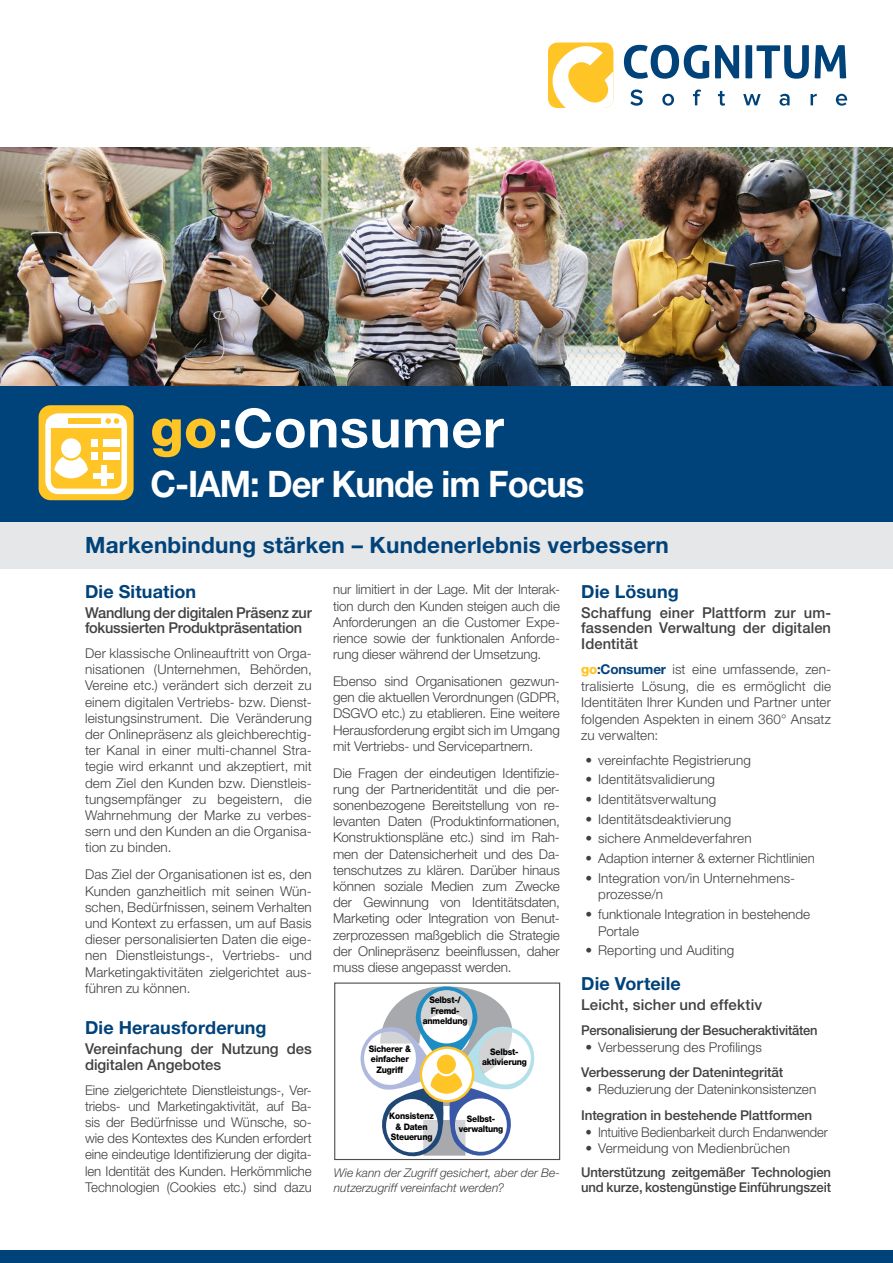
<style>
.page{position:relative;width:893px;height:1263px;background:#fff}
.page>*{position:absolute;margin:0;border:0;box-sizing:border-box;transform-origin:0 0}
.Title_24pt_heavy{font:700 54px "Helvetica Neue LT Pro";letter-spacing:.01em;color:#fff}
.Title_24pt_heavy-2{font:700 36.6px "Helvetica Neue LT Pro";letter-spacing:-.03em;color:#fff;scale:.94 1}
.t1{font:700 22.5px "Helvetica Neue LT Pro";letter-spacing:.01em;color:#00427a}
.sub-SubHead_12pt_bol{font:700 18px "Helvetica Neue LT Pro";letter-spacing:.01em;color:#00427a}
.Body_9pt_light{font:700 18px "Helvetica Neue LT Pro";letter-spacing:.005em;color:#00427a}
.sub-Intro_10pt_mediu{font:500 15px/15.8px "Helvetica Neue LT Pro";color:#414042;text-align:justify}
.sub-Intro_10pt_mediu-2{font:500 15px/15.8px "Helvetica Neue LT Pro";letter-spacing:-.02em;color:#414042}
.Body_9pt_light-2{font:300 13.5px/16.2px "Helvetica Neue LT Pro";color:#414042;text-align:justify}
.Body_9pt_light-3{font:500 13.5px/15px "Helvetica Neue LT Pro";letter-spacing:-.01em;color:#414042}
.Body_9pt_light-4{font:300 13.5px "Helvetica Neue LT Pro";color:#414042;scale:.95 1}
.Body_9pt_light-5{font:500 13.5px "Helvetica Neue LT Pro";letter-spacing:-.01em;color:#414042;scale:.96 1}
.Body_9pt_light-6{font:italic 300 12px/15px "Helvetica Neue LT Pro";letter-spacing:.005em;color:#414042}
.t2{font:800 9px/10.5px "Helvetica Neue LT Pro";letter-spacing:-.02em;color:#000;scale:.92 1}
.s1{font-weight:800;color:#ffc425}
.s2{font-weight:700;color:#00427a}
</style>
<div class="page">
<img style="left:0;top:147px;width:893px;height:240px">
<div style="left:0;top:1250px;width:893px;height:13px;background:#00427a"></div>
<div style="left:0;top:387px;width:893px;height:135px;background:#00427a"></div>
<svg style="left:624px;top:45px;width:222px;height:34px"></svg>
<svg style="left:630px;top:89px;width:217px;height:17px"></svg>
<svg style="left:548px;top:43px;width:65px;height:65px"></svg>
<svg style="left:360px;top:986px;width:175px;height:171px"></svg>
<div style="left:334px;top:982px;width:226px;height:178px;border:1px solid #4d4d4f"></div>
<div style="left:0;top:522px;width:893px;height:47px;background:#e6e7e8"></div>
<div style="left:39px;top:405px;width:95px;height:95px;background:#ffc425;border-radius:12px"></div>
<div style="left:45px;top:413px;width:82px;height:81px;border:6px solid #fff;border-radius:10px"></div>
<svg style="left:46px;top:416px;width:80px;height:12px"></svg>
<div style="left:92px;top:452px;width:6px;height:7px;background:#fff"></div>
<div style="left:92px;top:439px;width:6px;height:7px;background:#fff"></div>
<div style="left:94px;top:473px;width:20px;height:5px;background:#fff"></div>
<div style="left:101px;top:466px;width:6px;height:20px;background:#fff"></div>
<svg style="left:54px;top:438px;width:34px;height:40px"></svg>
<div style="left:103px;top:452px;width:16px;height:7px;background:#fff"></div>
<div style="left:103px;top:439px;width:16px;height:7px;background:#fff"></div>
<p class="Title_24pt_heavy" style="left:151px;top:395px;width:355px"><span class="s1">go</span>:Consumer</p>
<p class="Title_24pt_heavy-2" style="left:151px;top:461px;width:463px">C-IAM: Der Kunde im Focus</p>
<p class="t1" style="left:85px;top:531px;width:585px">Markenbindung stärken – Kundenerlebnis verbessern</p>
<p class="sub-SubHead_12pt_bol" style="left:85px;top:580px;width:113px">Die Situation</p>
<p class="sub-Intro_10pt_mediu-2" style="left:85px;top:604px;width:228px">Wandlung der digitalen Präsenz zur fokussierten Produktpräsentation</p>
<p class="Body_9pt_light-2" style="left:85px;top:645px;width:228px">Der klassische Onlineauftritt von Orga&shy;nisationen (Unternehmen, Behörden, Vereine etc.) verändert sich derzeit zu einem digitalen Vertriebs- bzw. Dienst&shy;leistungsinstrument. Die Veränderung der Onlinepräsenz als gleichberechtig&shy;ter Kanal in einer multi-channel Stra&shy;tegie wird erkannt und akzeptiert, mit dem Ziel den Kunden bzw. Dienstleis&shy;tungsempfänger zu begeistern, die Wahrnehmung der Marke zu verbes&shy;sern und den Kunden an die Organisa&shy;tion zu binden.</p>
<p class="Body_9pt_light-2" style="left:85px;top:866px;width:228px">Das Ziel der Organisationen ist es, den Kunden ganzheitlich mit seinen Wün&shy;schen, Bedürfnissen, seinem Verhalten und Kontext zu erfassen, um auf Basis dieser personalisierten Daten die eige&shy;nen Dienstleistungs-, Vertriebs- und Marketingaktivitäten zielgerichtet aus&shy;führen zu können.</p>
<p class="sub-SubHead_12pt_bol" style="left:85px;top:1016px;width:183px">Die Herausforderung</p>
<p class="sub-Intro_10pt_mediu" style="left:85px;top:1041px;width:228px">Vereinfachung der Nutzung des digitalen Angebotes</p>
<p class="Body_9pt_light-2" style="left:85px;top:1081px;width:228px">Eine zielgerichtete Dienstleistungs-, Ver&shy;triebs- und Marketingaktivität, auf Ba&shy;sis der Bedürfnisse und Wünsche, so&shy;wie des Kontextes des Kunden erfordert eine eindeutige Identifizierung der digita&shy;len Identität des Kunden. Herkömmliche Technologien (Cookies etc.) sind dazu</p>
<p class="Body_9pt_light-2" style="left:333px;top:581px;width:228px">nur limitiert in der Lage. Mit der Interak&shy;tion durch den Kunden steigen auch die Anforderungen an die Customer Expe&shy;rience sowie der funktionalen Anforde&shy;rung dieser während der Umsetzung.</p>
<p class="Body_9pt_light-2" style="left:333px;top:673px;width:228px">Ebenso sind Organisationen gezwun&shy;gen die aktuellen Verordnungen (GDPR, DSGVO etc.) zu etablieren. Eine weitere Herausforderung ergibt sich im Umgang mit Vertriebs- und Servicepartnern.</p>
<p class="Body_9pt_light-2" style="left:333px;top:764px;width:228px">Die Fragen der eindeutigen Identifizie&shy;rung der Partneridentität und die per&shy;sonenbezogene Bereitstellung von re&shy;levanten Daten (Produktinformationen, Konstruktionspläne etc.) sind im Rah&shy;men der Datensicherheit und des Da&shy;tenschutzes zu klären. Darüber hinaus können soziale Medien zum Zwecke der Gewinnung von Identitätsdaten, Marketing oder Integration von Benut&shy;zerprozessen maßgeblich die Strategie der Onlinepräsenz beeinflussen, daher muss diese angepasst werden.</p>
<p class="t2" style="left:369px;top:1043px;width:47px">Sicherer &amp;</p>
<p class="t2" style="left:371px;top:1053px;width:43px">einfacher</p>
<p class="t2" style="left:377px;top:1064px;width:31px">Zugriff</p>
<p class="t2" style="left:429px;top:995px;width:36px">Selbst-/<br>Fremd-</p>
<p class="t2" style="left:423px;top:1016px;width:50px">anmeldung</p>
<p class="t2" style="left:490px;top:1046px;width:32px">Selbst-</p>
<p class="t2" style="left:482px;top:1057px;width:50px">aktivierung</p>
<p class="t2" style="left:389px;top:1111px;width:50px">Konsistenz</p>
<p class="t2" style="left:395px;top:1121px;width:37px">&amp; Daten</p>
<p class="t2" style="left:391px;top:1132px;width:47px">Steuerung</p>
<p class="t2" style="left:467px;top:1113px;width:32px">Selbst-</p>
<p class="t2" style="left:459px;top:1123px;width:50px">verwaltung</p>
<p class="Body_9pt_light-6" style="left:334px;top:1165px;width:227px">Wie kann der Zugriff gesichert, aber der Be&shy;nutzerzugriff vereinfacht werden?</p>
<p class="sub-SubHead_12pt_bol" style="left:581px;top:580px;width:99px">Die Lösung</p>
<p class="sub-Intro_10pt_mediu" style="left:581px;top:604px;width:251px">Schaffung einer Plattform zur um&shy;fassenden Verwaltung der digitalen Identität</p>
<p class="Body_9pt_light-2" style="left:581px;top:661px;width:251px"><span class="s1">go</span><span class="s2">:Consumer</span> ist eine umfassende, zen&shy;tralisierte Lösung, die es ermöglicht die Identitäten Ihrer Kunden und Partner unter folgenden Aspekten in einem 360° Ansatz zu verwalten:</p>
<p class="Body_9pt_light-2" style="left:585px;top:751px;width:167px">• vereinfachte Registrierung</p>
<p class="Body_9pt_light-2" style="left:585px;top:771px;width:131px">• Identitätsvalidierung</p>
<p class="Body_9pt_light-2" style="left:585px;top:791px;width:132px">• Identitätsverwaltung</p>
<p class="Body_9pt_light-2" style="left:585px;top:810px;width:147px">• Identitätsdeaktivierung</p>
<p class="Body_9pt_light-2" style="left:585px;top:830px;width:168px">• sichere Anmeldeverfahren</p>
<p class="Body_9pt_light-2" style="left:585px;top:850px;width:231px">• Adaption interner &amp; externer Richtlinien</p>
<p class="Body_9pt_light-2" style="left:598px;top:869px;width:199px;text-indent:-13px">• Integration von/in Unternehmens&shy;prozesse/n</p>
<p class="Body_9pt_light-2" style="left:598px;top:906px;width:214px;text-indent:-13px">• funktionale Integration in bestehende<br>Portale</p>
<p class="Body_9pt_light-2" style="left:585px;top:942px;width:150px">• Reporting und Auditing</p>
<p class="Body_9pt_light" style="left:581px;top:973px;width:101px">Die Vorteile</p>
<p class="sub-Intro_10pt_mediu" style="left:581px;top:997px;width:183px">Leicht, sicher und effektiv</p>
<p class="Body_9pt_light-5" style="left:581px;top:1022px;width:248px">Personalisierung der Besucheraktivitäten</p>
<p class="Body_9pt_light-2" style="left:585px;top:1039px;width:178px">• Verbesserung des Profilings</p>
<p class="Body_9pt_light-3" style="left:581px;top:1065px;width:204px">Verbesserung der Datenintegrität</p>
<p class="Body_9pt_light-2" style="left:585px;top:1081px;width:232px">• Reduzierung der Dateninkonsistenzen</p>
<p class="Body_9pt_light-3" style="left:581px;top:1107px;width:233px">Integration in bestehende Plattformen</p>
<p class="Body_9pt_light-4" style="left:585px;top:1123px;width:257px">• Intuitive Bedienbarkeit durch Endanwender</p>
<p class="Body_9pt_light-2" style="left:585px;top:1140px;width:206px">• Vermeidung von Medienbrüchen</p>
<p class="Body_9pt_light-3" style="left:581px;top:1164px;width:251px">Unterstützung zeitgemäßer Technologien und kurze, kostengünstige Einführungszeit</p>
</div>
